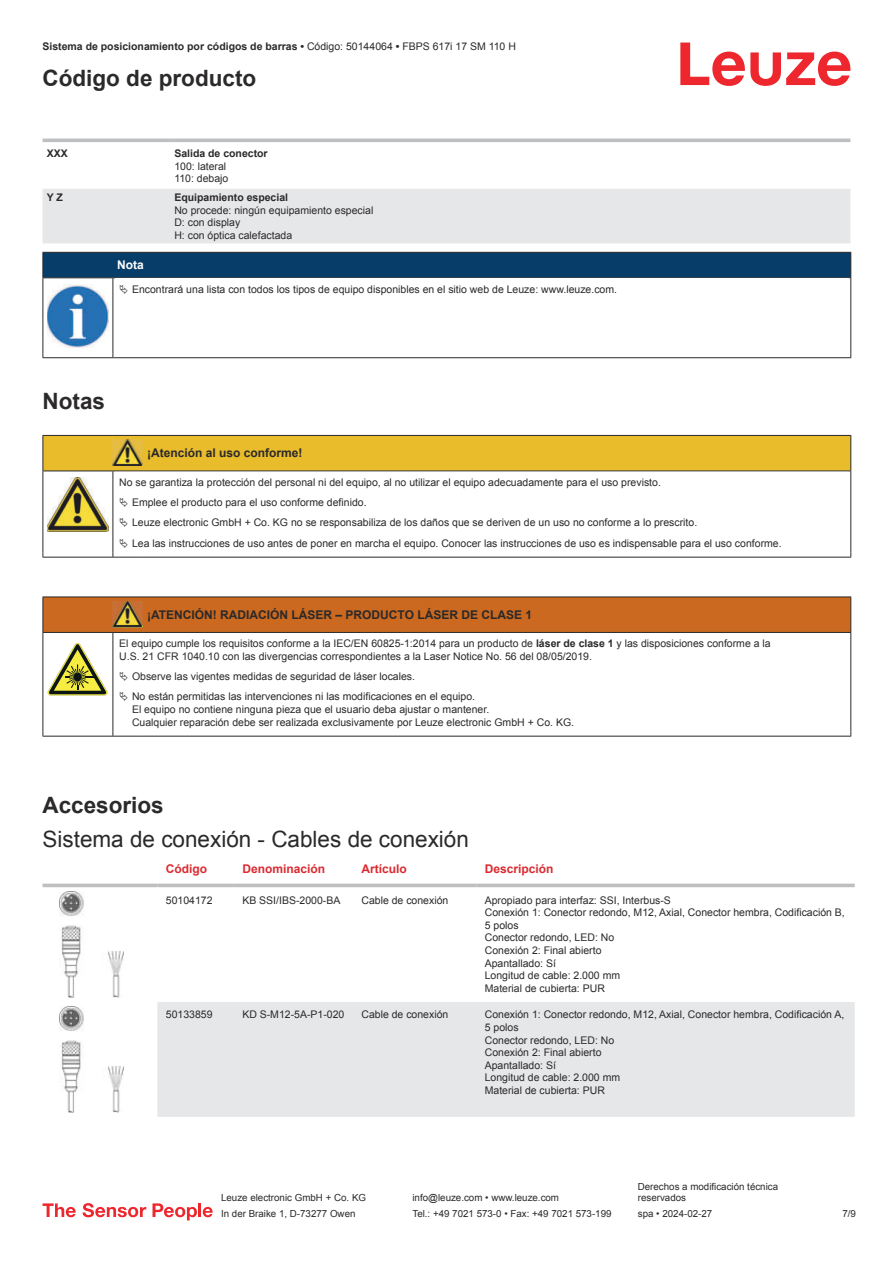
<style>
.page{position:relative;width:893px;height:1263px;background:#fff}
.page>*{position:absolute;margin:0;border:0;box-sizing:border-box;transform-origin:0 0}
.t1{font:22.5px "Arial";color:#2b292a}
.t2{font:700 22.5px "Arial";color:#2b292a}
.t3{font:700 12px "Arial";color:#2b292a}
.t4{font:700 12px "Arial";color:#db2a30}
.t5{font:700 12px "Arial";color:#fff}
.t6{font:10.5px/12.6px "Arial";color:#2b292a}
.t7{font:700 10.5px "Arial";color:#2b292a}
.t8{font:9.75px/11.7px "Arial";color:#2b292a}
.s1{font-weight:400}
.s2{font-weight:700}
</style>
<div class="page">
<svg style="left:680px;top:43px;width:170px;height:43px"></svg>
<svg style="left:43px;top:138px;width:807px;height:1px"></svg>
<div style="left:43px;top:189px;width:807px;height:54px;background:#e6e7e9"></div>
<hr style="left:43px;top:139px;width:127px;height:3px;background:#bdbfc1">
<hr style="left:170px;top:139px;width:680px;height:3px;background:#bdbfc1">
<svg style="left:43px;top:883px;width:812px;height:230px"></svg>
<div style="left:157px;top:1002px;width:698px;height:115px;background:#e6e7e9"></div>
<hr style="left:43px;top:884px;width:114px;height:3px;background:#bdbfc1">
<hr style="left:157px;top:884px;width:77px;height:3px;background:#bdbfc1">
<hr style="left:234px;top:884px;width:119px;height:3px;background:#bdbfc1">
<hr style="left:353px;top:884px;width:123px;height:3px;background:#bdbfc1">
<hr style="left:476px;top:884px;width:379px;height:3px;background:#bdbfc1">
<img style="left:59px;top:891px;width:65px;height:107px">
<img style="left:59px;top:1006px;width:65px;height:106px">
<svg style="left:43px;top:1203px;width:33px;height:14px"></svg>
<svg style="left:83px;top:1203px;width:63px;height:14px"></svg>
<svg style="left:153px;top:1203px;width:44px;height:17px"></svg>
<hr style="left:198px;top:1203px;width:3px;height:14px;background:#ed272d">
<svg style="left:203px;top:1207px;width:10px;height:10px"></svg>
<div style="left:43px;top:252px;width:808px;height:26px;background:#063d69"></div>
<hr style="left:113px;top:277px;width:738px;height:1px;background:#2b292a">
<hr style="left:43px;top:278px;width:1px;height:75px;background:#2b292a">
<hr style="left:113px;top:278px;width:1px;height:75px;background:#2b292a">
<hr style="left:850px;top:278px;width:1px;height:75px;background:#2b292a">
<hr style="left:43px;top:357px;width:70px;height:1px;background:#2b292a">
<hr style="left:113px;top:357px;width:738px;height:1px;background:#2b292a">
<img style="left:47px;top:284px;width:61px;height:63px">
<div style="left:44px;top:436px;width:806px;height:35px;background:#e8bc2a"></div>
<svg style="left:44px;top:472px;width:806px;height:85px"></svg>
<hr style="left:43px;top:435px;width:70px;height:1px;background:#2b292a">
<hr style="left:43px;top:436px;width:1px;height:35px;background:#2b292a">
<hr style="left:43px;top:471px;width:70px;height:1px;background:#2b292a">
<hr style="left:113px;top:435px;width:30px;height:1px;background:#2b292a">
<hr style="left:113px;top:471px;width:30px;height:1px;background:#2b292a">
<hr style="left:143px;top:435px;width:708px;height:1px;background:#2b292a">
<hr style="left:850px;top:436px;width:1px;height:35px;background:#2b292a">
<hr style="left:143px;top:471px;width:708px;height:1px;background:#2b292a">
<hr style="left:43px;top:471px;width:1px;height:82px;background:#2b292a">
<hr style="left:113px;top:471px;width:1px;height:82px;background:#2b292a">
<hr style="left:850px;top:471px;width:1px;height:82px;background:#2b292a">
<hr style="left:43px;top:557px;width:70px;height:1px;background:#2b292a">
<hr style="left:113px;top:557px;width:30px;height:1px;background:#2b292a">
<hr style="left:143px;top:557px;width:708px;height:1px;background:#2b292a">
<img style="left:113px;top:440px;width:30px;height:26px">
<img style="left:47px;top:477px;width:61px;height:54px">
<svg style="left:115px;top:472px;width:734px;height:81px"></svg>
<div style="left:44px;top:597px;width:806px;height:35px;background:#ca691f"></div>
<svg style="left:44px;top:633px;width:806px;height:103px"></svg>
<hr style="left:43px;top:596px;width:70px;height:1px;background:#2b292a">
<hr style="left:43px;top:597px;width:1px;height:35px;background:#2b292a">
<hr style="left:43px;top:632px;width:70px;height:1px;background:#2b292a">
<hr style="left:113px;top:596px;width:30px;height:1px;background:#2b292a">
<hr style="left:113px;top:632px;width:30px;height:1px;background:#2b292a">
<hr style="left:143px;top:596px;width:708px;height:1px;background:#2b292a">
<hr style="left:850px;top:597px;width:1px;height:35px;background:#2b292a">
<hr style="left:143px;top:632px;width:708px;height:1px;background:#2b292a">
<hr style="left:43px;top:633px;width:1px;height:99px;background:#2b292a">
<hr style="left:113px;top:633px;width:1px;height:99px;background:#2b292a">
<hr style="left:850px;top:633px;width:1px;height:99px;background:#2b292a">
<hr style="left:43px;top:736px;width:70px;height:1px;background:#2b292a">
<hr style="left:113px;top:736px;width:30px;height:1px;background:#2b292a">
<hr style="left:143px;top:736px;width:708px;height:1px;background:#2b292a">
<img style="left:113px;top:601px;width:30px;height:26px">
<svg style="left:47px;top:643px;width:60px;height:52px"></svg>
<svg style="left:115px;top:633px;width:734px;height:99px"></svg>
<svg style="left:120px;top:498px;width:8px;height:9px"></svg>
<svg style="left:120px;top:518px;width:8px;height:9px"></svg>
<svg style="left:120px;top:538px;width:8px;height:9px"></svg>
<svg style="left:120px;top:672px;width:8px;height:9px"></svg>
<svg style="left:120px;top:692px;width:8px;height:9px"></svg>
<p class="t7" style="left:43px;top:43px;width:475px">Sistema de posicionamiento por códigos de barras • <span class="s1">Código: 50144064</span> • <span class="s1">FBPS 617i 17 SM 110 H</span></p>
<h1 class="t2" style="left:43px;top:70px;width:215px">Código de producto</h1>
<p class="t7" style="left:47px;top:149px;width:23px">XXX</p>
<p class="t7" style="left:174px;top:149px;width:95px">Salida de conector</p>
<p class="t6" style="left:174px;top:161px;width:56px">100: lateral<br>110: debajo</p>
<p class="t7" style="left:47px;top:193px;width:18px">Y Z</p>
<p class="t7" style="left:174px;top:193px;width:115px">Equipamiento especial</p>
<p class="t6" style="left:174px;top:204px;width:201px">No procede: ningún equipamiento especial<br>D: con display<br>H: con óptica calefactada</p>
<p class="t5" style="left:117px;top:260px;width:28px">Nota</p>
<p class="t6" style="left:132px;top:284px;width:487px">Encontrará una lista con todos los tipos de equipo disponibles en el sitio web de Leuze: www.leuze.com.</p>
<h1 class="t2" style="left:43px;top:393px;width:64px">Notas</h1>
<p class="t3" style="left:147px;top:449px;width:157px">¡Atención al uso conforme!</p>
<p class="t6" style="left:132px;top:473px;width:651px;line-height:20.2px;text-indent:-13px">No se garantiza la protección del personal ni del equipo, al no utilizar el equipo adecuadamente para el uso previsto.<br>Emplee el producto para el uso conforme definido.<br>Leuze electronic GmbH + Co. KG no se responsabiliza de los daños que se deriven de un uso no conforme a lo prescrito.<br>Lea las instrucciones de uso antes de poner en marcha el equipo. Conocer las instrucciones de uso es indispensable para el uso conforme.</p>
<p class="t3" style="left:147px;top:610px;width:386px">¡ATENCIÓN! RADIACIÓN LÁSER – PRODUCTO LÁSER DE CLASE 1</p>
<p class="t6" style="left:119px;top:638px;width:653px">El equipo cumple los requisitos conforme a la IEC/EN 60825-1:2014 para un producto de <span class="s2">láser de clase 1</span> y las disposiciones conforme a la<br>U.S. 21 CFR 1040.10 con las divergencias correspondientes a la Laser Notice No. 56 del 08/05/2019.</p>
<p class="t6" style="left:132px;top:667px;width:345px;line-height:20.2px">Observe las vigentes medidas de seguridad de láser locales.<br>No están permitidas las intervenciones ni las modificaciones en el equipo.</p>
<p class="t6" style="left:132px;top:704px;width:444px">El equipo no contiene ninguna pieza que el usuario deba ajustar o mantener.<br>Cualquier reparación debe ser realizada exclusivamente por Leuze electronic GmbH + Co. KG.</p>
<h1 class="t2" style="left:43px;top:796px;width:123px">Accesorios</h1>
<h1 class="t1" style="left:43px;top:830px;width:428px">Sistema de conexión - Cables de conexión</h1>
<p class="t4" style="left:166px;top:864px;width:43px">Código</p>
<p class="t4" style="left:242px;top:864px;width:84px">Denominación</p>
<p class="t4" style="left:361px;top:864px;width:47px">Artículo</p>
<p class="t4" style="left:485px;top:864px;width:70px">Descripción</p>
<p class="t6" style="left:166px;top:895px;width:48px">50104172</p>
<p class="t6" style="left:242px;top:895px;width:100px">KB SSI/IBS-2000-BA</p>
<p class="t6" style="left:361px;top:895px;width:88px">Cable de conexión</p>
<p class="t6" style="left:485px;top:895px;width:362px">Apropiado para interfaz: SSI, Interbus-S<br>Conexión 1: Conector redondo, M12, Axial, Conector hembra, Codificación B,<br>5 polos<br>Conector redondo, LED: No<br>Conexión 2: Final abierto<br>Apantallado: Sí<br>Longitud de cable: 2.000 mm<br>Material de cubierta: PUR</p>
<p class="t6" style="left:166px;top:1009px;width:48px">50133859</p>
<p class="t6" style="left:242px;top:1009px;width:104px">KD S-M12-5A-P1- 020</p>
<p class="t6" style="left:361px;top:1009px;width:88px">Cable de conexión</p>
<p class="t6" style="left:485px;top:1009px;width:361px">Conexión 1: Conector redondo, M12, Axial, Conector hembra, Codificación A,<br>5 polos<br>Conector redondo, LED: No<br>Conexión 2: Final abierto<br>Apantallado: Sí<br>Longitud de cable: 2.000 mm<br>Material de cubierta: PUR</p>
<p class="t8" style="left:221px;top:1193px;width:146px">Leuze electronic GmbH + Co. KG</p>
<p class="t8" style="left:412px;top:1193px;width:148px">info@leuze.com • www.leuze.com</p>
<p class="t8" style="left:638px;top:1181px;width:142px">Derechos a modificación técnica reservados</p>
<p class="t8" style="left:221px;top:1209px;width:136px">In der Braike 1, D-73277 Owen</p>
<p class="t8" style="left:412px;top:1209px;width:201px">Tel.: +49 7021 573-0 • Fax: +49 7021 573-199</p>
<p class="t8" style="left:638px;top:1209px;width:76px">spa • 2024-02-27</p>
<p class="t8" style="left:842px;top:1209px;width:15px">7 /9</p>
</div>
